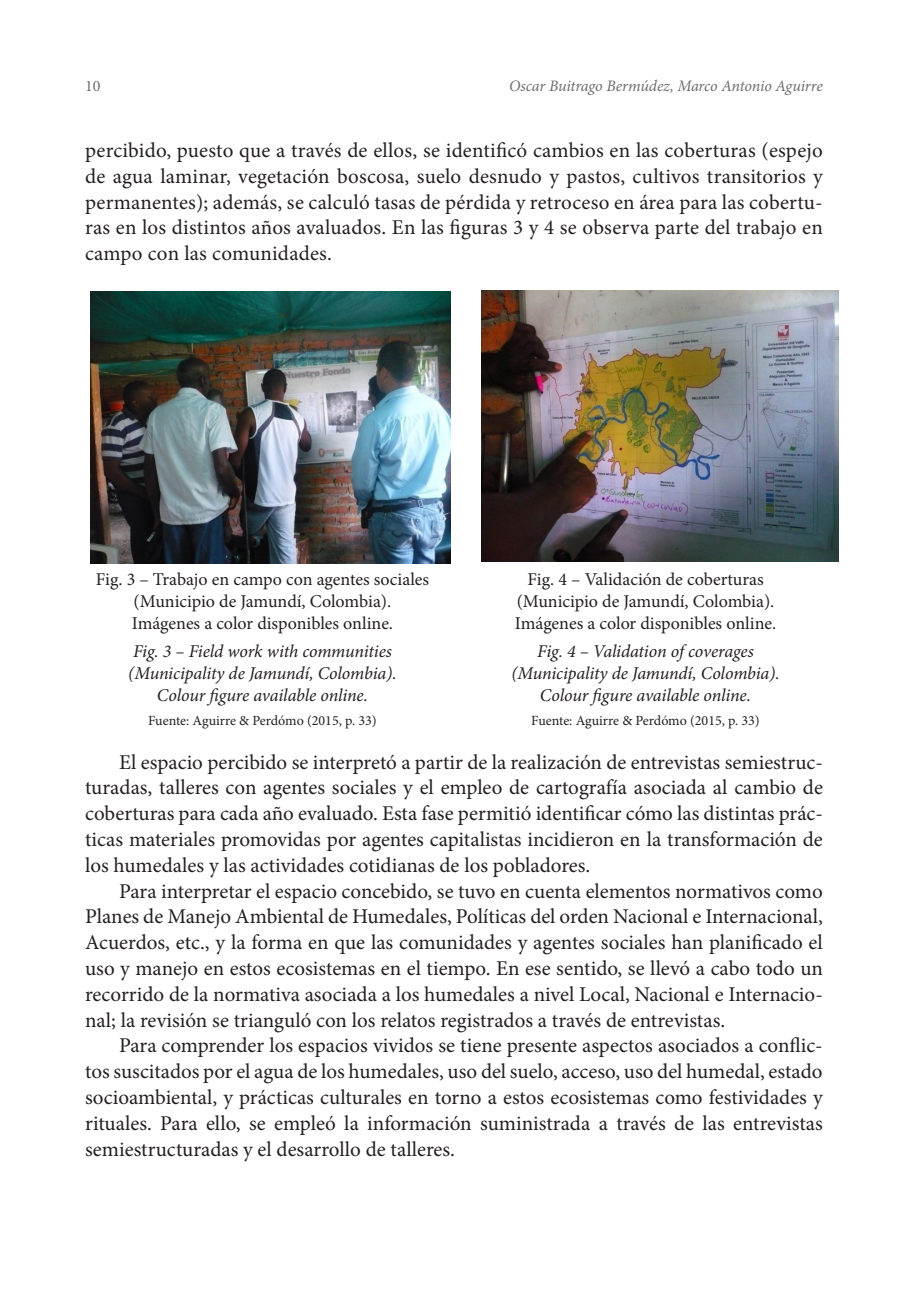
<style>
.page{position:relative;width:908px;height:1304px;background:#fff}
.page>*{position:absolute;margin:0;border:0;box-sizing:border-box;transform-origin:0 0}
.t1{font:21px/25.8px "Minion Pro";color:#231f20;text-align:justify}
.t2{font:18px/22px "Minion Pro";letter-spacing:-.01em;color:#231f20;text-align:center}
.t3{font:italic 18px/22px "Minion Pro";letter-spacing:-.01em;color:#231f20;text-align:center}
.t4{font:italic 16px "Minion Pro";letter-spacing:-.015em;color:#6c6d70}
.t5{font:16px "Minion Pro";color:#6c6d70}
.t6{font:14px "Minion Pro";color:#231f20}
</style>
<div class="page">
<img style="left:90px;top:292px;width:360px;height:271px">
<img style="left:481px;top:290px;width:357px;height:272px">
<p class="t5" style="left:85px;top:75px;width:17px">10</p>
<p class="t4" style="left:509px;top:75px;width:315px">Oscar Buitrago Bermúdez, Marco Antonio Aguirre</p>
<p class="t1" style="left:85px;top:137px;width:739px">percibido, puesto que a través de ellos, se identificó cambios en las coberturas (espejo de agua laminar, vegetación boscosa, suelo desnudo y pastos, cultivos transitorios y permanentes); además, se calculó tasas de pérdida y retroceso en área para las cobertu‑ ras en los distintos años avaluados. En las figuras 3 y 4 se observa parte del trabajo en campo con las comunidades.</p>
<p class="t2" style="left:514px;top:568px;width:262px">Fig. 4 – Validación de coberturas (Municipio de Jamundí, Colombia).<br>Imágenes a color disponibles online.</p>
<p class="t3" style="left:511px;top:640px;width:270px">Fig. 4 – Validation of coverages (Municipality de Jamundí, Colombia).<br>Colour figure available online.</p>
<p class="t6" style="left:531px;top:711px;width:230px">Fuente: Aguirre &amp; Perdómo (2015, p. 33)</p>
<p class="t1" style="left:85px;top:749px;width:739px;text-indent:34px">El espacio percibido se interpretó a partir de la realización de entrevistas semiestruc‑ turadas, talleres con agentes sociales y el empleo de cartografía asociada al cambio de coberturas para cada año evaluado. Esta fase permitió identificar cómo las distintas prác‑ ticas materiales promovidas por agentes capitalistas incidieron en la transformación de los humedales y las actividades cotidianas de los pobladores.</p>
<p class="t1" style="left:85px;top:878px;width:739px;text-indent:34px">Para interpretar el espacio concebido, se tuvo en cuenta elementos normativos como Planes de Manejo Ambiental de Humedales, Políticas del orden Nacional e Internacional, Acuerdos, etc., y la forma en que las comunidades y agentes sociales han planificado el uso y manejo en estos ecosistemas en el tiempo. En ese sentido, se llevó a cabo todo un recorrido de la normativa asociada a los humedales a nivel Local, Nacional e Internacio‑ nal; la revisión se trianguló con los relatos registrados a través de entrevistas.</p>
<p class="t1" style="left:85px;top:1033px;width:739px;text-indent:34px">Para comprender los espacios vividos se tiene presente aspectos asociados a conflic‑ tos suscitados por el agua de los humedales, uso del suelo, acceso, uso del humedal, estado socioambiental, y prácticas culturales en torno a estos ecosistemas como festividades y rituales. Para ello, se empleó la información suministrada a través de las entrevistas semiestructuradas y el desarrollo de talleres.</p>
<p class="t2" style="left:96px;top:568px;width:335px">Fig. 3 – Trabajo en campo con agentes sociales (Municipio de Jamundí, Colombia).<br>Imágenes a color disponibles online.</p>
<p class="t3" style="left:128px;top:640px;width:270px">Fig. 3 – Field work with communities (Municipality de Jamundí, Colombia).<br>Colour figure available online.</p>
<p class="t6" style="left:148px;top:711px;width:230px">Fuente: Aguirre &amp; Perdómo (2015, p. 33)</p>
</div>
